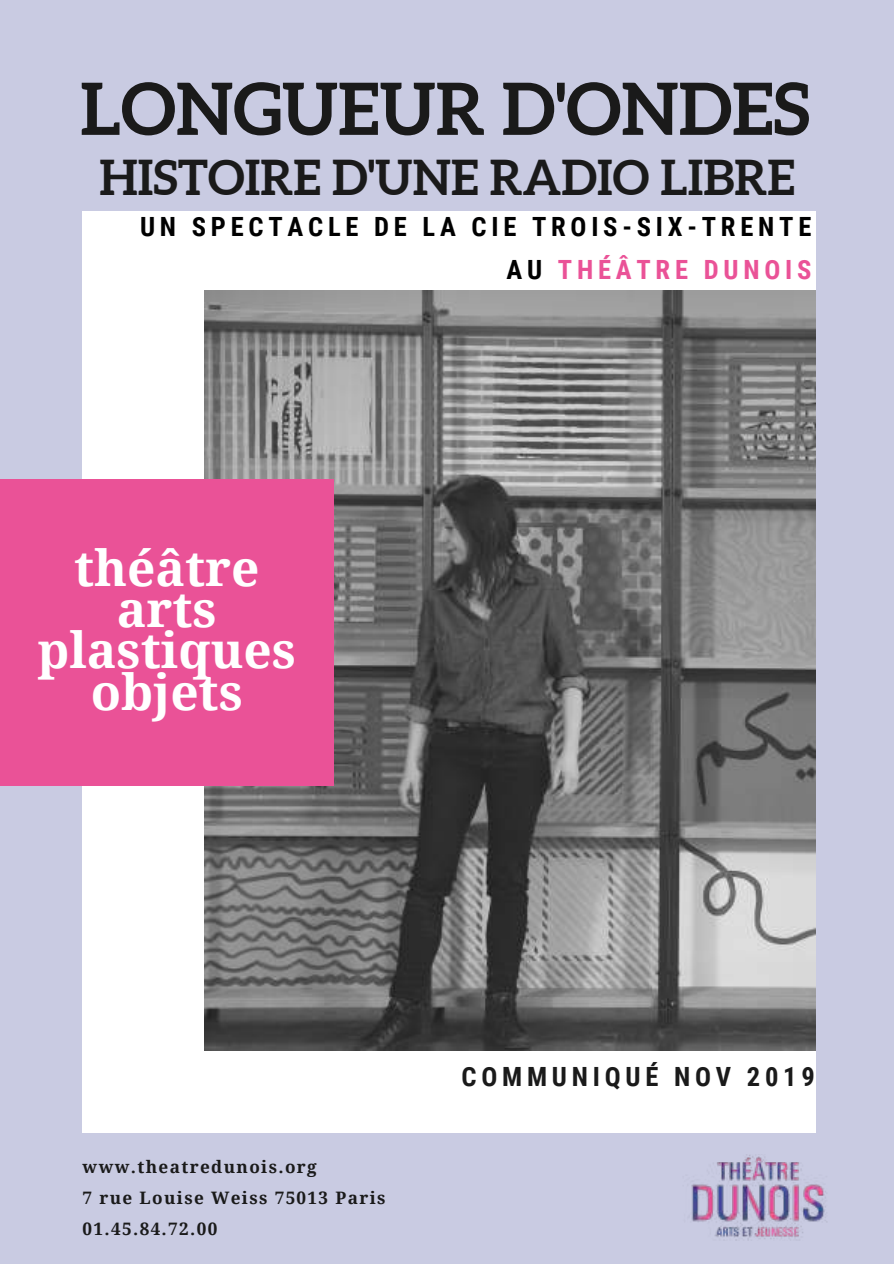
<style>
.page{position:relative;width:894px;height:1264px;background:#fff}
.page>*{position:absolute;margin:0;border:0;box-sizing:border-box;transform-origin:0 0}
.t1{font:700 72px "Aleo";color:#1a1a1a}
.t2{font:700 49.5px/41px "Droid Serif";color:#fff;text-align:center}
.t3{font:700 48px "Aleo";color:#1a1a1a}
.t4{font:700 26.55px/42.8px "Roboto Condensed";letter-spacing:.18em;color:#000;text-align:right}
.t5{font:700 26.55px "Roboto Condensed";letter-spacing:.18em;color:#1a1a1a}
.t6{font:700 17.1px/30.9px "Droid Serif";letter-spacing:.08em;color:#1a1a1a}
.s1{color:#ea5297}
</style>
<div class="page">
<div style="left:0;top:0;width:893px;height:1263px;background:#c9cbe2"></div>
<div style="left:83px;top:211px;width:731px;height:921px;background:#fff"></div>
<img style="left:204px;top:290px;width:611px;height:760px">
<div style="left:0;top:479px;width:334px;height:306px;background:#ea5297"></div>
<img style="left:691px;top:1154px;width:136px;height:85px">
<h1 class="t1" style="left:80px;top:67px;width:730px">LONGUEUR D'ONDES</h1>
<h3 class="t3" style="left:99px;top:150px;width:696px">HISTOIRE D'UNE RADIO LIBRE</h3>
<h3 class="t4" style="left:140px;top:206px;width:672px">UN SPECTACLE DE LA CIE TROIS-SIX-TRENTE<br>AU <span class="s1">THÉÂTRE DUNOIS</span></h3>
<h2 class="t2" style="left:38px;top:549px;width:260px">théâtre arts plastiques objets</h2>
<p class="t6" style="left:83px;top:1151px;width:304px">www.theatredunois.org<br>7 rue Louise Weiss 75013 Paris<br>01.45.84.72.00</p>
<h3 class="t5" style="left:461px;top:1061px;width:354px">COMMUNIQUÉ NOV 2019</h3>
</div>
